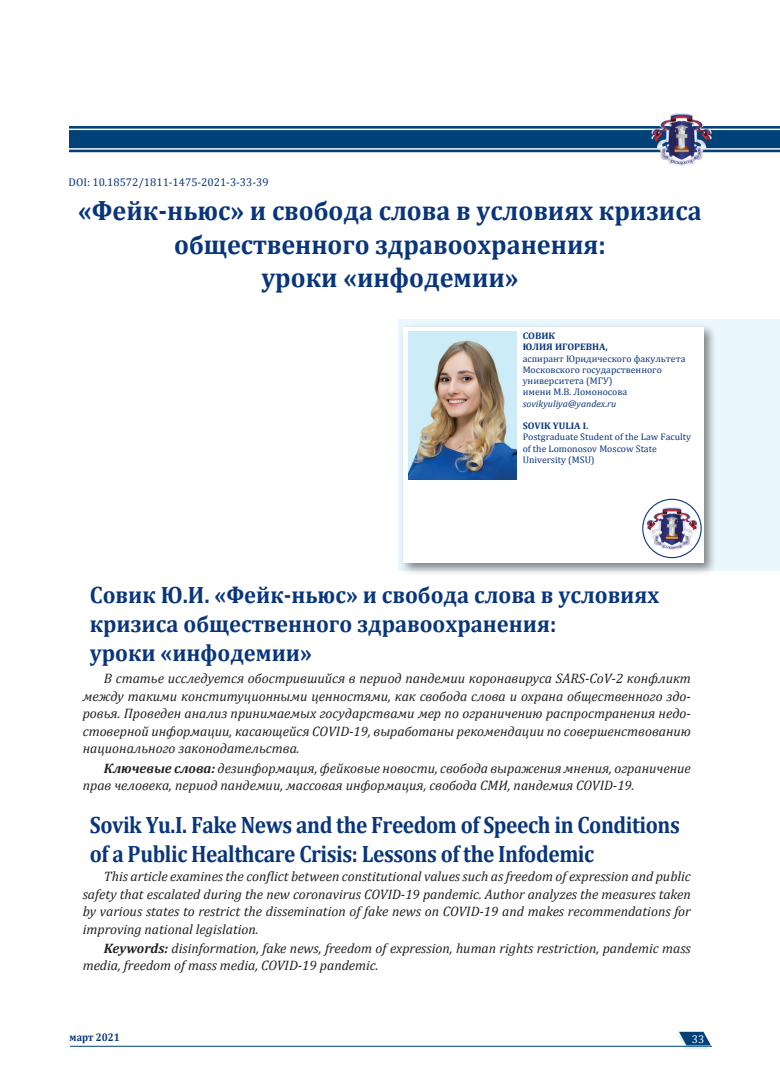
<style>
.page{position:relative;width:780px;height:1088px;background:#fff}
.page>*{position:absolute;margin:0;border:0;box-sizing:border-box;transform-origin:0 0}
.Заголовок_статьи{font:700 27.5px/33.8px "Cambria";color:#08357c;text-align:center;scale:.95 1}
.t1{font:700 23.75px/28.8px "Cambria";letter-spacing:-.02em;color:#08357c;scale:.9 1}
.t2{font:700 23.75px/28.8px "Cambria";color:#08357c;scale:.95 1}
.t3{font:italic 13.75px/17.5px "Cambria";color:#231f20;text-align:justify}
.ТЕКСТ__копия{font:11.25px "Cambria";color:#08357c}
.t4{font:11.25px "Cambria";color:#fff}
.t5{font:700 11px "Cambria";color:#08357c;scale:.92 1}
.Подпись_автора{font:9.5px "Cambria";color:#08357c}
.Подпись_автора-2{font:700 9.5px "Cambria";color:#08357c}
.Подпись_автора-3{font:italic 9.5px "Cambria";color:#08357c}
.s1{font-weight:700}
</style>
<div class="page">
<img style="left:69px;top:114px;width:711px;height:51px">
<svg style="left:677px;top:1032px;width:34px;height:17px"></svg>
<hr style="left:70px;top:1046px;width:641px;height:1px;background:#004277">
<div style="left:398px;top:320px;width:382px;height:251px;background:#eaf7fd"></div>
<div style="left:399px;top:323px;width:318px;height:253px;background:#231f20;opacity:.54"></div>
<div style="left:403px;top:327px;width:301px;height:236px;background:#fff"></div>
<img style="left:647px;top:507px;width:50px;height:43px">
<div style="left:642px;top:499px;width:59px;height:59px;border:1px solid #08357c;border-radius:50%"></div>
<img style="left:409px;top:331px;width:107px;height:148px">
<p class="ТЕКСТ__копия" style="left:69px;top:176px;width:201px">DOI: 10.18572/1811-1475-2021-3-33-39</p>
<p class="Заголовок_статьи" style="left:78px;top:193px;width:657px">«Фейк-ньюс» и свобода слова в условиях кризиса общественного здравоохранения:<br>уроки «инфодемии»</p>
<p class="Подпись_автора-2" style="left:522px;top:329px;width:34px">СОВИК</p>
<p class="Подпись_автора-2" style="left:522px;top:340px;width:87px">ЮЛИЯ ИГОРЕВНА,</p>
<p class="Подпись_автора" style="left:522px;top:353px;width:164px">аспирант Юридического факультета</p>
<p class="Подпись_автора" style="left:522px;top:364px;width:141px">Московского государственного</p>
<p class="Подпись_автора" style="left:522px;top:375px;width:91px">университета (МГУ)</p>
<p class="Подпись_автора" style="left:522px;top:386px;width:106px">имени М.В. Ломоносова</p>
<p class="Подпись_автора-3" style="left:522px;top:397px;width:95px">sovikyuliya@yandex.ru</p>
<p class="Подпись_автора-2" style="left:522px;top:419px;width:67px">SOVIK YULIA I.</p>
<p class="Подпись_автора" style="left:522px;top:431px;width:170px">Postgraduate Student of the Law Faculty</p>
<p class="Подпись_автора" style="left:522px;top:443px;width:136px">of the Lomonosov Moscow State</p>
<p class="Подпись_автора" style="left:522px;top:454px;width:73px">University (MSU)</p>
<h2 class="t2" style="left:90px;top:580px;width:601px">Совик Ю.И. «Фейк-ньюс» и свобода слова в условиях кризиса общественного здравоохранения:<br>уроки «инфодемии»</h2>
<p class="t3" style="left:83px;top:669px;width:609px;text-indent:21px">В статье исследуется обострившийся в период пандемии коронавируса SARS-CoV-2 конфликт между такими конституционными ценностями, как свобода слова и охрана общественного здо&shy;ровья. Проведен анализ принимаемых государствами мер по ограничению распространения недо&shy;стоверной информации, касающейся COVID-19, выработаны рекомендации по совершенствованию национального законодательства.</p>
<p class="t3" style="left:83px;top:758px;width:609px;text-indent:21px"><span class="s1">Ключевые слова:</span> дезинформация, фейковые новости, свобода выражения мнения, ограничение прав человека, период пандемии, массовая информация, свобода СМИ, пандемия COVID-19.</p>
<h2 class="t1" style="left:90px;top:810px;width:657px">Sovik Yu.I. Fake News and the Freedom of Speech in Conditions of a Public Healthcare Crisis: Lessons of the Infodemic</h2>
<p class="t3" style="left:83px;top:867px;width:609px;text-indent:21px">This article examines the conflict between constitutional values such as freedom of expression and public safety that escalated during the new coronavirus COVID-19 pandemic. Author analyzes the measures taken by various states to restrict the dissemination of fake news on COVID-19 and makes recommendations for improving national legislation.</p>
<p class="t3" style="left:83px;top:939px;width:609px;text-indent:21px"><span class="s1">Keywords:</span> disinformation, fake news, freedom of expression, human rights restriction, pandemic mass media, freedom of mass media, COVID-19 pandemic.</p>
<p class="t5" style="left:70px;top:1029px;width:56px">март 2021</p>
<p class="t4" style="left:691px;top:1032px;width:14px">33</p>
</div>
